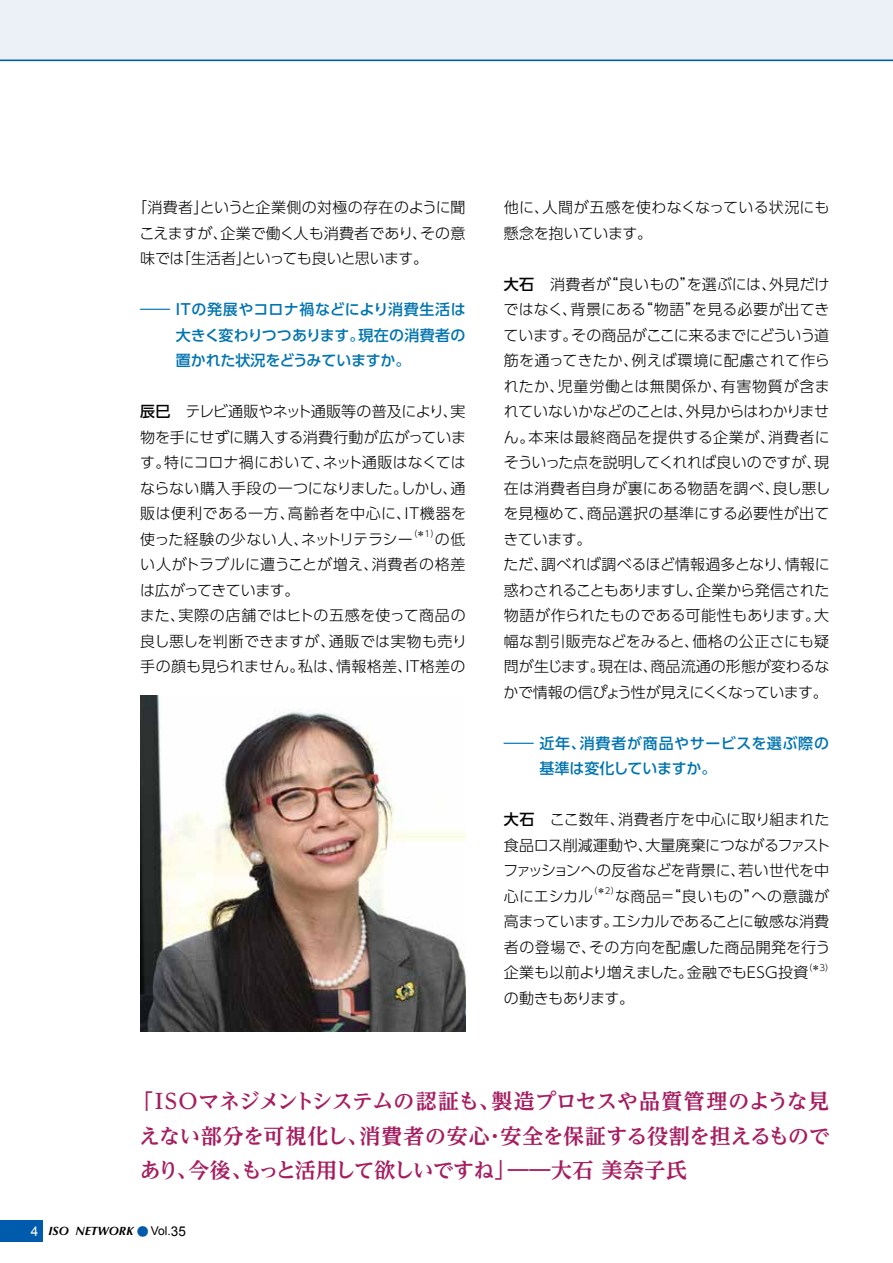
<style>
.page{position:relative;width:893px;height:1263px;background:#fff}
.page>*{position:absolute;margin:0;border:0;box-sizing:border-box;transform-origin:0 0}
.t1{font:700 21px/34.5px "UD Reimin Pro";letter-spacing:-.025em;color:#a61d60;text-align:justify}
.t2{font:300 15px/25.5px "UD Shin Go Pro";letter-spacing:.005em;color:#000;text-align:justify}
.t3{font:500 15px/25.5px "UD Shin Go Pro";color:#0074b0;text-align:justify;scale:2 1}
.t4{font:500 15px/25.5px "UD Shin Go Pro";letter-spacing:.035em;color:#0074b0;scale:2 1}
.t5{font:300 15px "UD Shin Go Pro";letter-spacing:-.035em;color:#000}
.t6{font:italic 700 12px "Optima LT Std";color:#000}
.t7{font:300 8.7px "UD Shin Go Pro";color:#000}
.s1{font-weight:500}
.s2{font-family:"Arial";font-weight:400;font-style:normal;font-size:13.5px;color:#fff}
.s3{font-family:"Futo Go B101 Pro";font-style:normal;color:#005bac}
.s4{font-family:"Arial";font-weight:400;font-style:normal}
.s5{font-family:"Arial";font-weight:400;font-style:normal;font-size:13.5px}
</style>
<div class="page">
<div style="left:0;top:0;width:893px;height:61px;background:#ecf1f8"></div>
<div style="left:0;top:1220px;width:43px;height:22px;background:#005bac"></div>
<hr style="left:0;top:60px;width:893px;height:1px;background:#005bac">
<img style="left:140px;top:695px;width:326px;height:336px">
<p class="t2" style="left:139px;top:194px;width:328px;text-indent:-7px">「消費者」というと企業側の対極の存在のように聞こえますが、企業で働く人も消費者であり、その意味では「生活者」といっても良いと思います。</p>
<p class="t3" style="left:176px;top:296px;width:146px;text-indent:-35px">― ITの発展やコロナ禍などにより消費生活は大きく変わりつつあります。現在の消費者の置かれた状況をどうみていますか。</p>
<p class="t2" style="left:140px;top:398px;width:328px"><span class="s1">辰巳</span>　テレビ通販やネット通販等の普及により、実物を手にせずに購入する消費行動が広がっています。特にコロナ禍において、ネット通販はなくてはならない購入手段の一つになりました。しかし、通販は便利である一方、高齢者を中心に、IT機器を使った経験の少ない人、ネットリテラシー</p>
<p class="t7" style="left:409px;top:527px;width:32px">（＊1）</p>
<p class="t2" style="left:140px;top:526px;width:329px;text-align:left;text-indent:295px">の低い人がトラブルに遭うことが増え、消費者の格差は広がってきています。<br>また、実際の店舗ではヒトの五感を使って商品の良し悪しを判断できますが、通販では実物も売り手の顔も見られません。私は、情報格差、IT格差の</p>
<p class="t2" style="left:504px;top:194px;width:327px">他に、人間が五感を使わなくなっている状況にも懸念を抱いています。</p>
<p class="t2" style="left:503px;top:271px;width:328px;text-align:left"><span class="s1">大石</span>　消費者が“良いもの”を選ぶには、外見だけではなく、背景にある“物語”を見る必要が出てきています。その商品がここに来るまでにどういう道筋を通ってきたか、例えば環境に配慮されて作られたか、児童労働とは無関係か、有害物質が含まれていないかなどのことは、外見からはわかりません。本来は最終商品を提供する企業が、消費者にそういった点を説明してくれれば良いのですが、現在は消費者自身が裏にある物語を調べ、良し悪しを見極めて、商品選択の基準にする必要性が出てきています。<br>ただ、調べれば調べるほど情報過多となり、情報に惑わされることもありますし、企業から発信された物語が作られたものである可能性もあります。大幅な割引販売などをみると、価格の公正さにも疑問が生じます。現在は、商品流通の形態が変わるなかで情報の信ぴょう性が見えにくくなっています。</p>
<p class="t4" style="left:539px;top:730px;width:146px;text-indent:-35px">― 近年、消費者が商品やサービスを選ぶ際の基準は変化していますか。</p>
<p class="t2" style="left:503px;top:806px;width:329px"><span class="s1">大石</span>　ここ数年、消費者庁を中心に取り組まれた食品ロス削減運動や、大量廃棄につながるファストファッションへの反省などを背景に、若い世代を中心にエシカル</p>
<p class="t7" style="left:589px;top:884px;width:32px">（＊2）</p>
<p class="t2" style="left:504px;top:883px;width:328px;text-indent:111px">な商品＝“良いもの”への意識が高まっています。エシカルであることに敏感な消費者の登場で、その方向を配慮した商品開発を行う企業も以前より増えました。金融でもESG投資</p>
<p class="t7" style="left:804px;top:960px;width:31px">（＊3）</p>
<p class="t5" style="left:504px;top:986px;width:132px">の動きもあります。</p>
<h1 class="t1" style="left:139px;top:1084px;width:692px;text-indent:-7px">「ISOマネジメントシステムの認証も、製造プロセスや品質管理のような見えない部分を可視化し、消費者の安心・安全を保証する役割を担えるものであり、今後、もっと活用して欲しいですね」――大石 美奈子氏</h1>
<p class="t6" style="left:31px;top:1224px;width:157px"><span class="s2">4</span> ISO NETWORK <span class="s3">●</span> <span class="s4">Vol.</span><span class="s5">35</span></p>
</div>
